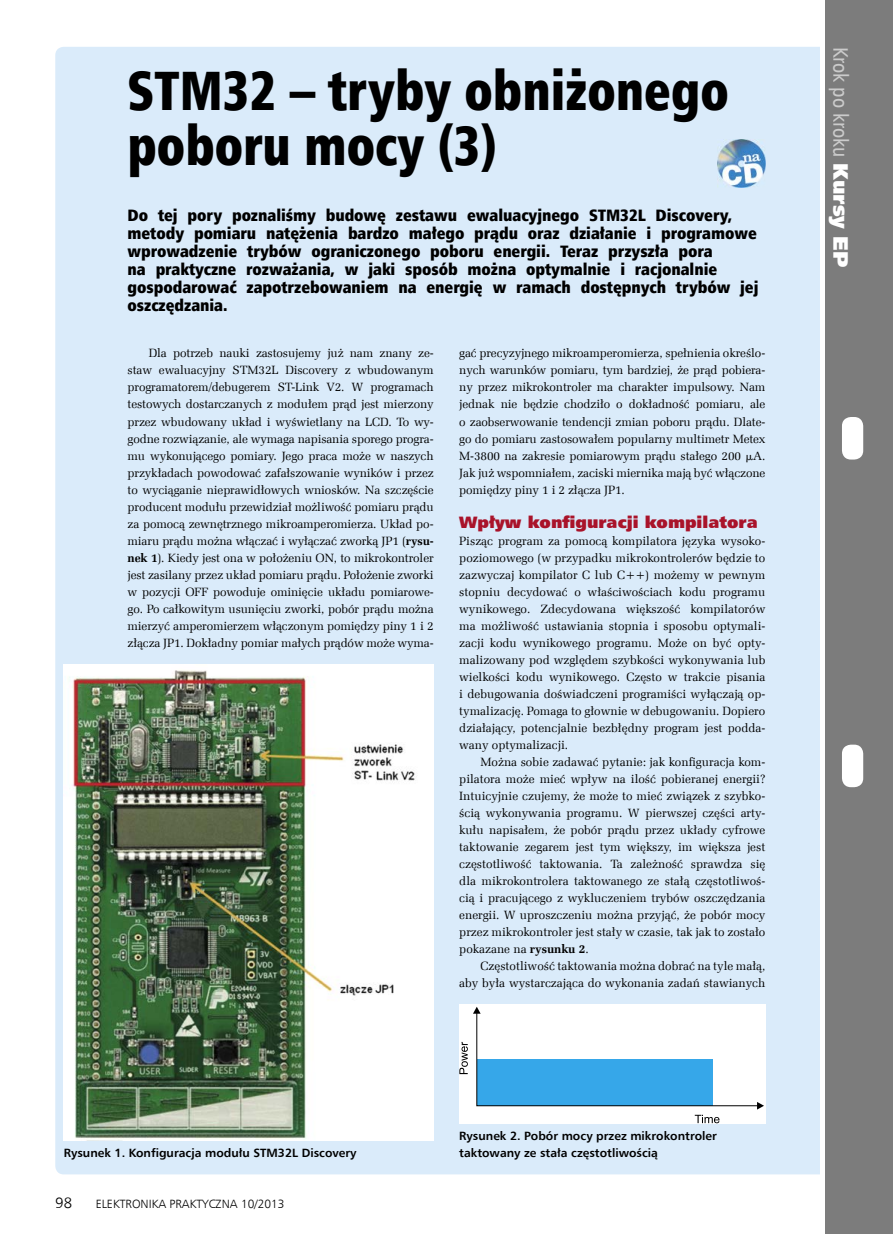
<style>
.page{position:relative;width:893px;height:1234px;background:#fff}
.page>*{position:absolute;margin:0;border:0;box-sizing:border-box;transform-origin:0 0}
.t1{font:55.5px/55.5px "Humnst 777 X Blk Cn EU";color:#000;scale:.9 1}
.t2{font:21px "Humnst 777 Cn EU";color:#cbcbcb}
.t3{font:16.5px/18px "Humnst 777 X Blk Cn EU";letter-spacing:-.005em;color:#000}
.t4{font:16.5px "Humnst 777 X Blk EU";color:#a9132a}
.t5{font:15px "Humnst 777 Lt EU";color:#000}
.t6{font:12px/17px "Zapf Ellipt EU";color:#000;text-align:justify}
.t7{font:700 12px/17px "Humnst 777 EU";color:#000}
.t8{font:12px "Humnst 777 Lt EU";color:#000}
.s1{font-family:"Math With Greek"}
.s2{font-weight:700}
.s3{font-family:"Humnst 777 X Blk EU";color:#fff}
</style>
<div class="page">
<div style="left:55px;top:47px;width:778px;height:1127px;background:#daebfa;border-radius:9px"></div>
<div style="left:825px;top:0;width:68px;height:1233px;background:#7c7c7c"></div>
<div style="left:842px;top:417px;width:21px;height:42px;background:#fff;border-radius:9px"></div>
<div style="left:842px;top:744px;width:21px;height:43px;background:#fff;border-radius:9px"></div>
<hr style="left:821px;top:0;width:4px;height:1233px;background:#fff">
<img style="left:718px;top:139px;width:47px;height:48px">
<img style="left:64px;top:664px;width:370px;height:476px">
<div style="left:459px;top:1003px;width:306px;height:120px;background:#fff"></div>
<svg style="left:459px;top:1007px;width:305px;height:115px"></svg>
<h1 class="t1" style="left:128px;top:63px;width:669px">STM32 – tryby obniżonego poboru mocy (3)</h1>
<p class="t3" style="left:128px;top:206px;width:632px">Do tej pory poznaliśmy budowę zestawu ewaluacyjnego STM32L Discovery, metody pomiaru natężenia bardzo małego prądu oraz działanie i programowe wprowadzenie trybów ograniczonego poboru energii. Teraz przyszła pora<br>na praktyczne rozważania, w jaki sposób można optymalnie i racjonalnie gospodarować zapotrzebowaniem na energię w ramach dostępnych trybów jej oszczędzania.</p>
<p class="t6" style="left:459px;top:345px;width:308px">gać precyzyjnego mikroamperomierza, spełnienia określo&shy;nych warunków pomiaru, tym bardziej, że prąd pobiera&shy;ny przez mikrokontroler ma charakter impulsowy. Nam jednak nie będzie chodziło o dokładność pomiaru, ale o zaobserwowanie tendencji zmian poboru prądu. Dlate&shy;go do pomiaru zastosowałem popularny multimetr Metex M-3800 na zakresie pomiarowym prądu stałego 200 <span class="s1">m</span>A.<br>Jak już wspomniałem, zaciski miernika mają być włączone pomiędzy piny 1 i 2 złącza JP1.</p>
<h3 class="t4" style="left:459px;top:511px;width:300px">Wpływ konfiguracji kompilatora</h3>
<p class="t6" style="left:459px;top:532px;width:308px">Pisząc program za pomocą kompilatora języka wysoko&shy;poziomowego (w przypadku mikrokontrolerów będzie to zazwyczaj kompilator C lub C++) możemy w pewnym stopniu decydować o właściwościach kodu programu wynikowego. Zdecydowana większość kompilatorów ma możliwość ustawiania stopnia i sposobu optymali&shy;zacji kodu wynikowego programu. Może on być opty&shy;malizowany pod względem szybkości wykonywania lub wielkości kodu wynikowego. Często w trakcie pisania i debugowania doświadczeni programiści wyłączają op&shy;tymalizację. Pomaga to głownie w debugowaniu. Dopiero działający, potencjalnie bezbłędny program jest podda&shy;wany optymalizacji.</p>
<p class="t6" style="left:459px;top:753px;width:308px;text-indent:21px">Można sobie zadawać pytanie: jak konfiguracja kom&shy;pilatora może mieć wpływ na ilość pobieranej energii?<br>Intuicyjnie czujemy, że może to mieć związek z szybko&shy;ścią wykonywania programu. W pierwszej części arty&shy;kułu napisałem, że pobór prądu przez układy cyfrowe taktowanie zegarem jest tym większy, im większa jest częstotliwość taktowania. Ta zależność sprawdza się dla mikrokontrolera taktowanego ze stałą częstotliwoś&shy;cią i pracującego z wykluczeniem trybów oszczędzania energii. W uproszczeniu można przyjąć, że pobór mocy przez mikrokontroler jest stały w czasie, tak jak to zostało pokazane na <span class="s2">rysunku 2</span>.</p>
<p class="t6" style="left:459px;top:957px;width:308px;text-align:right">Częstotliwość taktowania można dobrać na tyle małą, aby była wystarczająca do wykonania zadań stawianych</p>
<p class="t6" style="left:128px;top:345px;width:308px;text-indent:21px">Dla potrzeb nauki zastosujemy już nam znany ze&shy;staw ewaluacyjny STM32L Discovery z wbudowanym programatorem/debugerem ST-Link V2. W programach testowych dostarczanych z modułem prąd jest mierzony przez wbudowany układ i wyświetlany na LCD. To wy&shy;godne rozwiązanie, ale wymaga napisania sporego progra&shy;mu wykonującego pomiary. Jego praca może w naszych przykładach powodować zafałszowanie wyników i przez to wyciąganie nieprawidłowych wniosków. Na szczęście producent modułu przewidział możliwość pomiaru prądu za pomocą zewnętrznego mikroamperomierza. Układ po&shy;miaru prądu można włączać i wyłączać zworką JP1 (<span class="s2">rysu&shy;nek 1</span>). Kiedy jest ona w położeniu ON, to mikrokontroler jest zasilany przez układ pomiaru prądu. Położenie zworki w pozycji OFF powoduje ominięcie układu pomiarowe&shy;go. Po całkowitym usunięciu zworki, pobór prądu można mierzyć amperomierzem włączonym pomiędzy piny 1 i 2 złącza JP1. Dokładny pomiar małych prądów może wyma-</p>
<p class="t7" style="left:64px;top:1144px;width:294px">Rysunek 1. Konfiguracja modułu STM32L Discovery</p>
<p class="t5" style="left:55px;top:1193px;width:18px">98</p>
<p class="t8" style="left:96px;top:1196px;width:191px">ELEKTRONIKA PRAKTYCZNA 10/2013</p>
<p class="t7" style="left:459px;top:1127px;width:259px">Rysunek 2. Pobór mocy przez mikrokontroler taktowany ze stała częstotliwością</p>
<h2 class="t2" style="left:854px;top:47px;width:222px;rotate:90deg">Krok po kroku <span class="s3">Kursy EP</span></h2>
</div>
